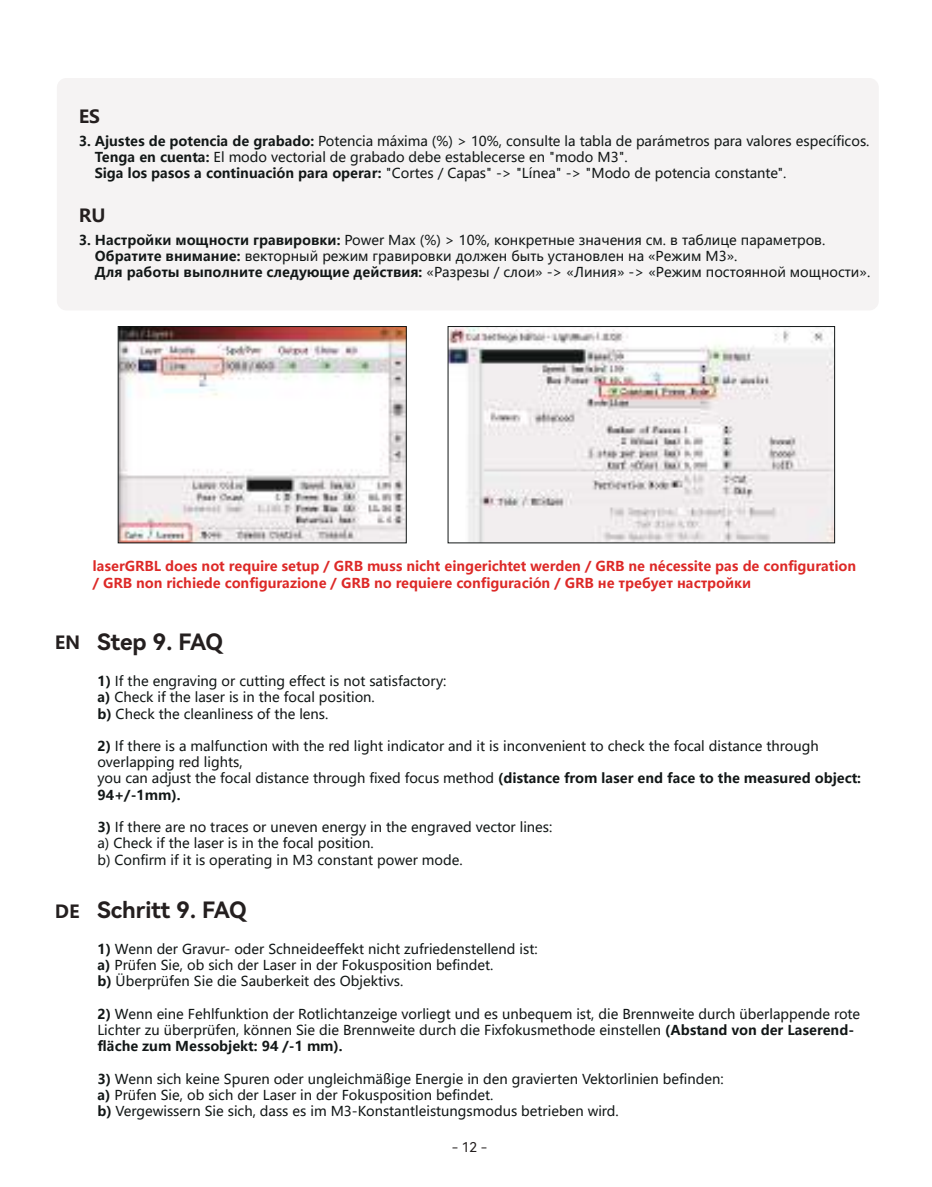
<style>
.page{position:relative;width:932px;height:1187px;background:#fff}
.page>*{position:absolute;margin:0;border:0;box-sizing:border-box;transform-origin:0 0}
.t1{font:22.5px "Harmony OS Sans SC Bold";color:#241f1f}
.t2{font:700 18px "Microsoft Ya Hei";color:#241f1f}
.t3{font:13.5px/16.2px "Microsoft Ya Hei";color:#121717}
.t4{font:700 13.5px/16.2px "Microsoft Ya Hei";color:#dd2927}
.t5{font:13.5px "Harmony OS Sans SC";color:#241f1f}
.s1{font-weight:700}
</style>
<div class="page">
<img style="left:120px;top:328px;width:284px;height:213px">
<img style="left:449px;top:328px;width:383px;height:213px">
<div style="left:57px;top:78px;width:821px;height:232px;background:#f5f3f3;border-radius:10px"></div>
<div style="left:118px;top:326px;width:288px;height:217px;border:1px solid #121717"></div>
<div style="left:447px;top:326px;width:387px;height:217px;border:1px solid #121717"></div>
<h2 class="t2" style="left:79px;top:104px;width:23px">ES</h2>
<p class="t3" style="left:95px;top:132px;width:776px;text-indent:-16px"><span class="s1">3. Ajustes de potencia de grabado:</span> Potencia máxima (%) &gt; 10%, consulte la tabla de parámetros para valores específicos.<br><span class="s1">Tenga en cuenta:</span> El modo vectorial de grabado debe establecerse en "modo M3".<br><span class="s1">Siga los pasos a continuación para operar:</span> "Cortes / Capas" -&gt; "Línea" -&gt; "Modo de potencia constante".</p>
<h2 class="t2" style="left:79px;top:203px;width:28px">RU</h2>
<p class="t3" style="left:95px;top:231px;width:776px;text-indent:-16px"><span class="s1">3. Настройки мощности гравировки:</span> Power Max (%) &gt; 10%, конкретные значения см. в таблице параметров.<br><span class="s1">Обратите внимание:</span> векторный режим гравировки должен быть установлен на «Режим M3».<br><span class="s1">Для работы выполните следующие действия:</span> «Разрезы / слои» -&gt; «Линия» -&gt; «Режим постоянной мощности».</p>
<p class="t4" style="left:93px;top:558px;width:764px">laserGRBL does not require setup / GRB muss nicht eingerichtet werden / GRB ne nécessite pas de configuration / GRB non richiede configurazione / GRB no requiere configuración / GRB не требует настройки</p>
<h2 class="t2" style="left:55px;top:630px;width:27px">EN</h2>
<h2 class="t2" style="left:55px;top:898px;width:26px">DE</h2>
<h1 class="t1" style="left:97px;top:626px;width:127px">Step 9. FAQ</h1>
<p class="t3" style="left:97px;top:672px;width:350px"><span class="s1">1)</span> If the engraving or cutting effect is not satisfactory: <span class="s1">a)</span> Check if the laser is in the focal position.<br><span class="s1">b)</span> Check the cleanliness of the lens.</p>
<p class="t3" style="left:97px;top:737px;width:765px"><span class="s1">2)</span> If there is a malfunction with the red light indicator and it is inconvenient to check the focal distance through overlapping red lights,<br>you can adjust the focal distance through fixed focus method <span class="s1">(distance from laser end face to the measured object:<br>94+/-1mm).</span></p>
<p class="t3" style="left:97px;top:818px;width:456px"><span class="s1">3)</span> If there are no traces or uneven energy in the engraved vector lines: a) Check if the laser is in the focal position.<br>b) Confirm if it is operating in M3 constant power mode.</p>
<h1 class="t1" style="left:97px;top:894px;width:151px">Schritt 9. FAQ</h1>
<p class="t3" style="left:97px;top:940px;width:441px"><span class="s1">1)</span> Wenn der Gravur- oder Schneideeffekt nicht zufriedenstellend ist: <span class="s1">a)</span> Prüfen Sie, ob sich der Laser in der Fokusposition befindet.<br><span class="s1">b)</span> Überprüfen Sie die Sauberkeit des Objektivs.</p>
<p class="t3" style="left:97px;top:1005px;width:764px"><span class="s1">2)</span> Wenn eine Fehlfunktion der Rotlichtanzeige vorliegt und es unbequem ist, die Brennweite durch überlappende rote<br>Lichter zu überprüfen, können Sie die Brennweite durch die Fixfokusmethode einstellen <span class="s1">(Abstand von der Laserend&shy;fläche zum Messobjekt: 94 /-1 mm).</span></p>
<p class="t3" style="left:97px;top:1070px;width:627px"><span class="s1">3)</span> Wenn sich keine Spuren oder ungleichmäßige Energie in den gravierten Vektorlinien befinden: <span class="s1">a)</span> Prüfen Sie, ob sich der Laser in der Fokusposition befindet.<br><span class="s1">b)</span> Vergewissern Sie sich, dass es im M3-Konstantleistungsmodus betrieben wird.</p>
<p class="t5" style="left:451px;top:1137px;width:37px">- 12 -</p>
</div>
